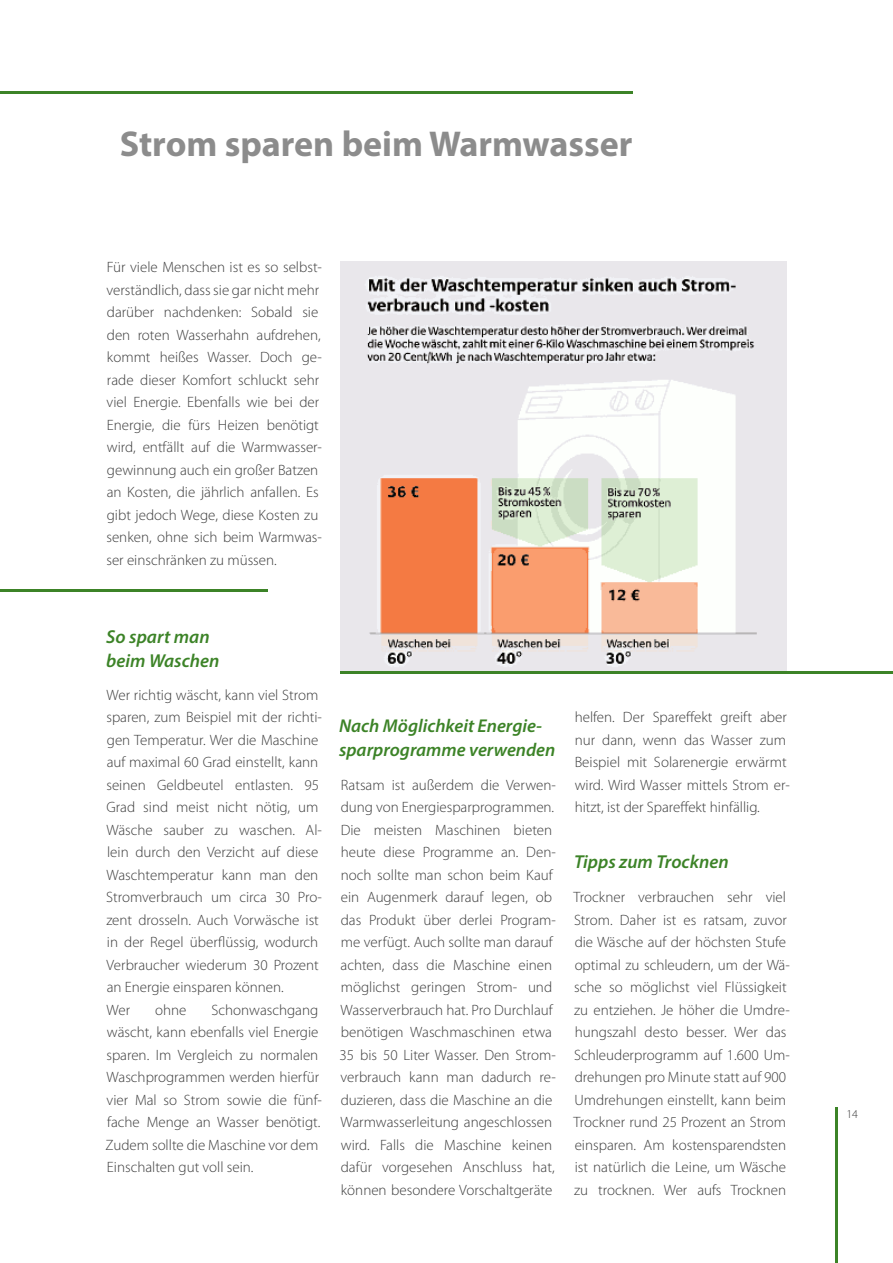
<style>
.page{position:relative;width:893px;height:1263px;background:#fff}
.page>*{position:absolute;margin:0;border:0;box-sizing:border-box;transform-origin:0 0}
.t1{font:700 36px "Myriad Pro";color:#8c8c8c}
.t2{font:italic 600 18.75px/24px "Myriad Pro";color:#3c8327}
.t3{font:italic 600 18.6px/24px "Myriad Pro";color:#3c8327}
.t4{font:300 15px/22.5px "Myriad Pro";color:#3c3c3c}
.t5{font:300 12px "Myriad Pro";color:#3c3c3c}
</style>
<div class="page">
<hr style="left:0;top:91px;width:632px;height:3px;background:#3c8327">
<hr style="left:0;top:589px;width:267px;height:3px;background:#3c8327">
<hr style="left:836px;top:1108px;width:2px;height:155px;background:#3c8327">
<img style="left:340px;top:261px;width:447px;height:410px">
<hr style="left:340px;top:671px;width:553px;height:3px;background:#3c8327">
<h1 class="t1" style="left:120px;top:120px;width:514px">Strom sparen beim Warmwasser</h1>
<p class="t4" style="left:106px;top:256px;width:217px">Für viele Menschen ist es so selbst&shy;verständlich, dass sie gar nicht mehr darüber nachdenken: Sobald sie den roten Wasserhahn aufdrehen, kommt heißes Wasser. Doch ge&shy;rade dieser Komfort schluckt sehr viel Energie. Ebenfalls wie bei der Energie, die fürs Heizen benötigt wird, entfällt auf die Warmwasser&shy;gewinnung auch ein großer Batzen an Kosten, die jährlich anfallen. Es gibt jedoch Wege, diese Kosten zu senken, ohne sich beim Warmwas&shy;ser einschränken zu müssen.</p>
<p class="t2" style="left:106px;top:625px;width:115px">So spart man beim Waschen</p>
<p class="t4" style="left:106px;top:683px;width:217px">Wer richtig wäscht, kann viel Strom sparen, zum Beispiel mit der richti&shy;gen Temperatur. Wer die Maschine auf maximal 60 Grad einstellt, kann seinen Geldbeutel entlasten. 95<br>Grad sind meist nicht nötig, um<br>Wäsche sauber zu waschen. Al&shy;lein durch den Verzicht auf diese<br>Waschtemperatur kann man den<br>Stromverbrauch um circa 30 Pro&shy;zent drosseln. Auch Vorwäsche ist in der Regel überflüssig, wodurch<br>Verbraucher wiederum 30 Prozent an Energie einsparen können.<br>Wer</p>
<p class="t4" style="left:105px;top:998px;width:218px;text-indent:106px">Schonwaschgang wäscht, kann ebenfalls viel Energie sparen. Im Vergleich zu normalen<br>Waschprogrammen werden hierfür vier Mal so Strom sowie die fünf&shy;fache Menge an Wasser benötigt.<br>Zudem sollte die Maschine vor dem<br>Einschalten gut voll sein.</p>
<p class="t4" style="left:155px;top:998px;width:33px">ohne</p>
<p class="t3" style="left:339px;top:713px;width:218px">Nach Möglichkeit Energie&shy;sparprogramme verwenden</p>
<p class="t4" style="left:340px;top:773px;width:218px">Ratsam ist außerdem die Verwen&shy;dung von Energiesparprogrammen.<br>Die meisten Maschinen bieten heute diese Programme an. Den&shy;noch sollte man schon beim Kauf ein Augenmerk darauf legen, ob das Produkt über derlei Program&shy;me verfügt. Auch sollte man darauf achten, dass die Maschine einen möglichst geringen Strom- und<br>Wasserverbrauch hat. Pro Durchlauf benötigen Waschmaschinen etwa<br>35 bis 50 Liter Wasser. Den Strom&shy;verbrauch kann man dadurch re&shy;duzieren, dass die Maschine an die<br>Warmwasserleitung angeschlossen wird. Falls die Maschine keinen dafür vorgesehen Anschluss hat, können besondere Vorschaltgeräte</p>
<p class="t4" style="left:575px;top:706px;width:217px">helfen. Der Spareffekt greift aber nur dann, wenn das Wasser zum Beispiel mit Solarenergie erwärmt wird. Wird Wasser mittels Strom er&shy;hitzt, ist der Spareffekt hinfällig.</p>
<p class="t2" style="left:574px;top:850px;width:156px">Tipps zum Trocknen</p>
<p class="t4" style="left:573px;top:886px;width:218px">Trockner verbrauchen sehr viel Strom. Daher ist es ratsam, zuvor die Wäsche auf der höchsten Stufe optimal zu schleudern, um der Wä&shy;sche so möglichst viel Flüssigkeit zu entziehen. Je höher die Umdre&shy;hungszahl desto besser. Wer das Schleuderprogramm auf 1.600 Um&shy;drehungen pro Minute statt auf 900<br>Umdrehungen einstellt, kann beim Trockner rund 25 Prozent an Strom einsparen. Am kostensparendsten ist natürlich die Leine, um Wäsche zu trocknen. Wer aufs Trocknen</p>
<p class="t5" style="left:846px;top:1106px;width:13px">14</p>
</div>
